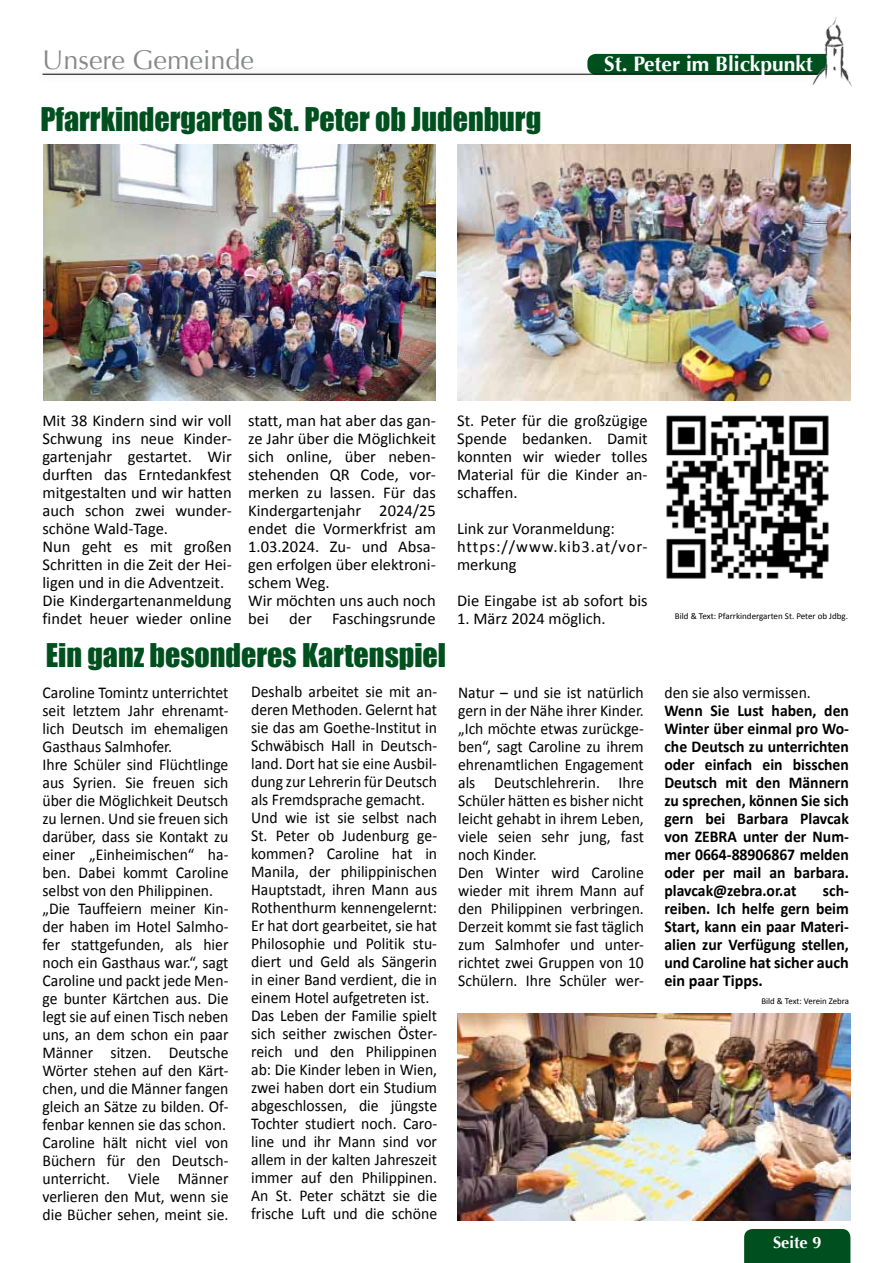
<style>
.page{position:relative;width:893px;height:1263px;background:#fff}
.page>*{position:absolute;margin:0;border:0;box-sizing:border-box;transform-origin:0 0}
.t1{font:30px "Impact";color:#00501f}
.t2{font:27px "Optima";color:#87888a}
.t3{font:700 21px "Optima";color:#fff}
.t4{font:16.5px/18px "Calibri";color:#000;scale:.95 1}
.t5{font:16.5px/18px "Calibri";color:#000}
.t6{font:700 16.5px/18px "Calibri";color:#000;text-align:justify;scale:.95 1}
.t7{font:700 16.5px "Optima";color:#fff}
.t8{font:9px "Calibri";color:#000}
</style>
<div class="page">
<div style="left:587px;top:54px;width:248px;height:21px;background:#00501f;border-radius:9px"></div>
<div style="left:33px;top:64px;width:791px;height:21px;background:#000;opacity:.46"></div>
<hr style="left:43px;top:74px;width:775px;height:1px;background:#000">
<img style="left:811px;top:17px;width:41px;height:69px">
<div style="left:744px;top:1229px;width:106px;height:34px;background:#00501f"></div>
<img style="left:44px;top:144px;width:392px;height:256px">
<img style="left:457px;top:144px;width:393px;height:257px">
<img style="left:666px;top:415px;width:163px;height:164px">
<img style="left:457px;top:1013px;width:393px;height:207px">
<h2 class="t2" style="left:43px;top:45px;width:213px">Unsere Gemeinde</h2>
<p class="t3" style="left:604px;top:52px;width:210px">St. Peter im Blickpunkt</p>
<h1 class="t1" style="left:40px;top:96px;width:502px">Pfarrkindergarten St. Peter ob Judenburg</h1>
<p class="t5" style="left:43px;top:411px;width:191px">Mit 38 Kindern sind wir voll<br>Schwung ins neue Kinder&shy;gartenjahr gestartet. Wir durften das Erntedankfest mitgestalten und wir hatten auch schon zwei wunder&shy;schöne Wald-Tage.<br>Nun geht es mit großen<br>Schritten in die Zeit der Hei&shy;ligen und in die Adventzeit.<br>Die Kindergartenanmeldung findet heuer wieder online</p>
<p class="t5" style="left:248px;top:411px;width:189px">statt, man hat aber das gan&shy;ze Jahr über die Möglichkeit sich online, über neben&shy;stehenden QR Code, vor&shy;merken zu lassen. Für das<br>Kindergartenjahr 2024/25 endet die Vormerkfrist am<br>1.03.2024. Zu- und Absa&shy;gen erfolgen über elektroni&shy;schem Weg.<br>Wir möchten uns auch noch bei der Faschingsrunde</p>
<p class="t5" style="left:457px;top:411px;width:192px;text-align:justify">St. Peter für die großzügige Spende bedanken. Damit konnten wir wieder tolles Material für die Kinder an&shy;schaffen.</p>
<p class="t5" style="left:457px;top:519px;width:192px">Link zur Voranmeldung: https://www.kib3.at/vor&shy;merkung</p>
<p class="t5" style="left:457px;top:591px;width:192px">Die Eingabe ist ab sofort bis</p>
<p class="t5" style="left:457px;top:609px;width:150px">1. März 2024 möglich.</p>
<p class="t8" style="left:675px;top:610px;width:175px">Bild &amp; Text: Pfarrkindergarten St. Peter ob Jdbg.</p>
<h1 class="t1" style="left:46px;top:632px;width:402px">Ein ganz besonderes Kartenspiel</h1>
<p class="t4" style="left:43px;top:683px;width:197px">Caroline Tomintz unterrichtet seit letztem Jahr ehrenamt&shy;lich Deutsch im ehemaligen<br>Gasthaus Salmhofer.<br>Ihre Schüler sind Flüchtlinge aus Syrien. Sie freuen sich über die Möglichkeit Deutsch zu lernen. Und sie freuen sich darüber, dass sie Kontakt zu einer „Einheimischen“ ha&shy;ben. Dabei kommt Caroline selbst von den Philippinen. „Die Tauffeiern meiner Kin&shy;der haben im Hotel Salmho&shy;fer stattgefunden, als hier noch ein Gasthaus war.“, sagt<br>Caroline und packt jede Men&shy;ge bunter Kärtchen aus. Die legt sie auf einen Tisch neben uns, an dem schon ein paar<br>Männer sitzen. Deutsche<br>Wörter stehen auf den Kärt&shy;chen, und die Männer fangen gleich an Sätze zu bilden. Of&shy;fenbar kennen sie das schon.<br>Caroline hält nicht viel von<br>Büchern für den Deutsch&shy;unterricht. Viele Männer verlieren den Mut, wenn sie die Bücher sehen, meint sie.</p>
<p class="t4" style="left:251px;top:681px;width:197px">Deshalb arbeitet sie mit an&shy;deren Methoden. Gelernt hat sie das am Goethe-Institut in<br>Schwäbisch Hall in Deutsch&shy;land. Dort hat sie eine Ausbil&shy;dung zur Lehrerin für Deutsch als Fremdsprache gemacht.<br>Und wie ist sie selbst nach<br>St. Peter ob Judenburg ge&shy;kommen? Caroline hat in<br>Manila, der philippinischen<br>Hauptstadt, ihren Mann aus<br>Rothenthurm kennengelernt:<br>Er hat dort gearbeitet, sie hat<br>Philosophie und Politik stu&shy;diert und Geld als Sängerin in einer Band verdient, die in einem Hotel aufgetreten ist.<br>Das Leben der Familie spielt sich seither zwischen Öster&shy;reich und den Philippinen ab: Die Kinder leben in Wien, zwei haben dort ein Studium abgeschlossen, die jüngste<br>Tochter studiert noch. Caro&shy;line und ihr Mann sind vor allem in der kalten Jahreszeit immer auf den Philippinen.<br>An St. Peter schätzt sie die frische Luft und die schöne</p>
<p class="t4" style="left:458px;top:682px;width:197px">Natur – und sie ist natürlich gern in der Nähe ihrer Kinder. „Ich möchte etwas zurückge&shy;ben“, sagt Caroline zu ihrem ehrenamtlichen Engagement als Deutschlehrerin. Ihre<br>Schüler hätten es bisher nicht leicht gehabt in ihrem Leben, viele seien sehr jung, fast noch Kinder.<br>Den Winter wird Caroline wieder mit ihrem Mann auf den Philippinen verbringen.<br>Derzeit kommt sie fast täglich zum Salmhofer und unter&shy;richtet zwei Gruppen von 10<br>Schülern. Ihre Schüler wer-</p>
<p class="t4" style="left:664px;top:683px;width:156px">den sie also vermissen.</p>
<p class="t6" style="left:664px;top:701px;width:196px">Wenn Sie Lust haben, den Winter über einmal pro Wo&shy;che Deutsch zu unterrichten oder einfach ein bisschen Deutsch mit den Männern zu sprechen, können Sie sich gern bei Barbara Plavcak von ZEBRA unter der Num&shy;mer 0664-88906867 melden oder per mail an barbara. plavcak@zebra.or.at</p>
<p class="t6" style="left:664px;top:881px;width:196px;text-indent:158px">sch&shy;reiben. Ich helfe gern beim Start, kann ein paar Materi&shy;alien zur Verfügung stellen, und Caroline hat sicher auch ein paar Tipps.</p>
<p class="t8" style="left:761px;top:995px;width:89px">Bild &amp; Text: Verein Zebra</p>
<p class="t7" style="left:773px;top:1233px;width:50px">Seite 9</p>
</div>
